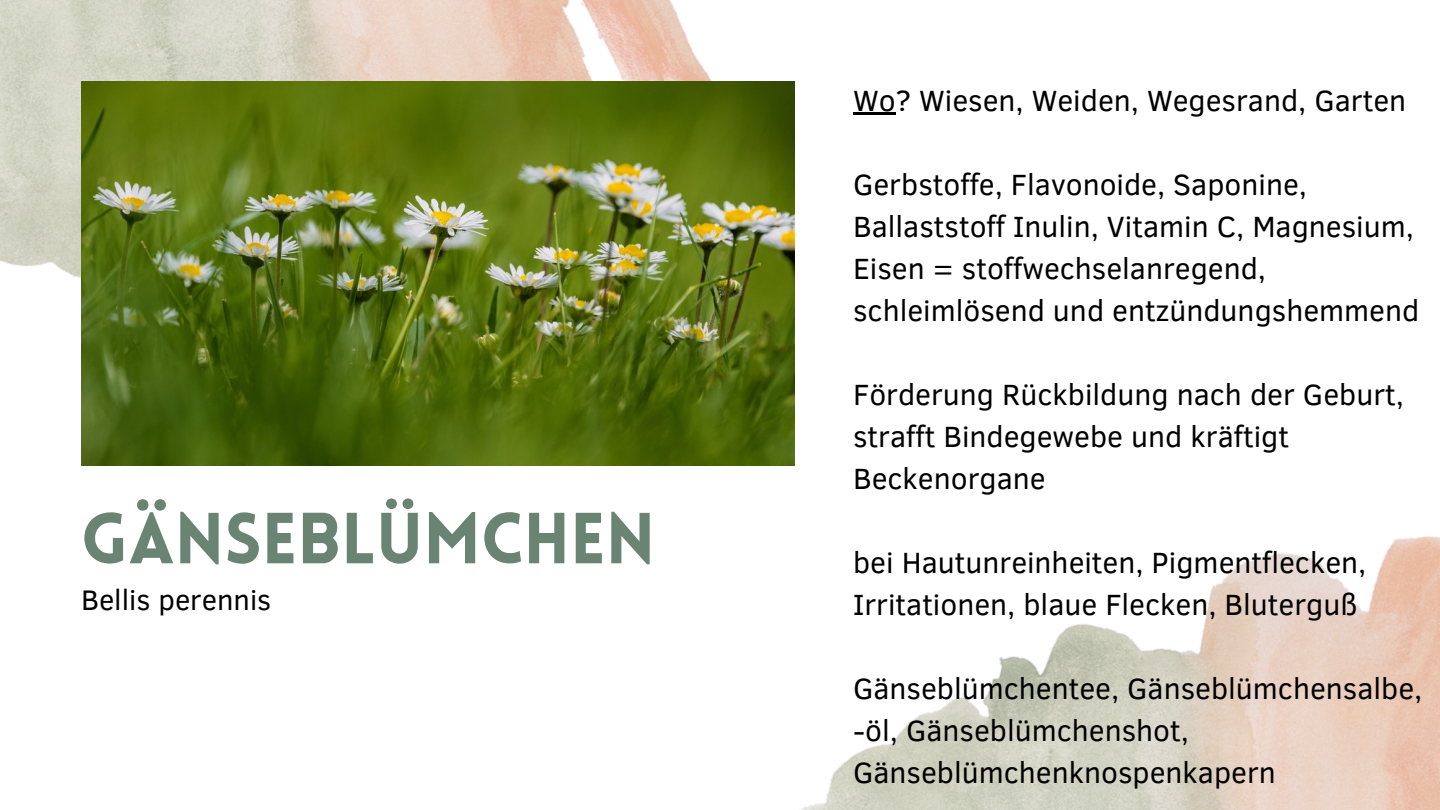
<style>
.page{position:relative;width:1440px;height:810px;background:#fff}
.page>*{position:absolute;margin:0;border:0;box-sizing:border-box;transform-origin:0 0}
.t1{font:900 70.6px "Lovelo";color:#6a8473}
.t2{font:30px/42px "Clear Sans";color:#000}
.t3{font:29px "Clear Sans";color:#000}
</style>
<div class="page">
<img style="left:0;top:0;width:795px;height:328px">
<img style="left:81px;top:81px;width:713px;height:385px">
<img style="left:681px;top:328px;width:759px;height:482px">
<svg style="left:853px;top:112px;width:43px;height:3px"></svg>
<h1 class="t1" style="left:81px;top:510px;width:576px">GÄNSEBLÜMCHEN</h1>
<p class="t3" style="left:81px;top:579px;width:192px">Bellis perennis</p>
<p class="t2" style="left:853px;top:78px;width:555px">Wo? Wiesen, Weiden, Wegesrand, Garten</p>
<p class="t2" style="left:853px;top:162px;width:568px">Gerbstoffe, Flavonoide, Saponine, Ballaststoff Inulin, Vitamin C, Magnesium, Eisen = stoffwechselanregend, schleimlösend und entzündungshemmend</p>
<p class="t2" style="left:853px;top:372px;width:552px">Förderung Rückbildung nach der Geburt, strafft Bindegewebe und kräftigt<br>Beckenorgane</p>
<p class="t2" style="left:853px;top:540px;width:515px">bei Hautunreinheiten, Pigmentflecken,<br>Irritationen, blaue Flecken, Bluterguß</p>
<p class="t2" style="left:853px;top:666px;width:571px">Gänseblümchentee, Gänseblümchensalbe, -öl, Gänseblümchenshot,<br>Gänseblümchenknospenkapern</p>
</div>
